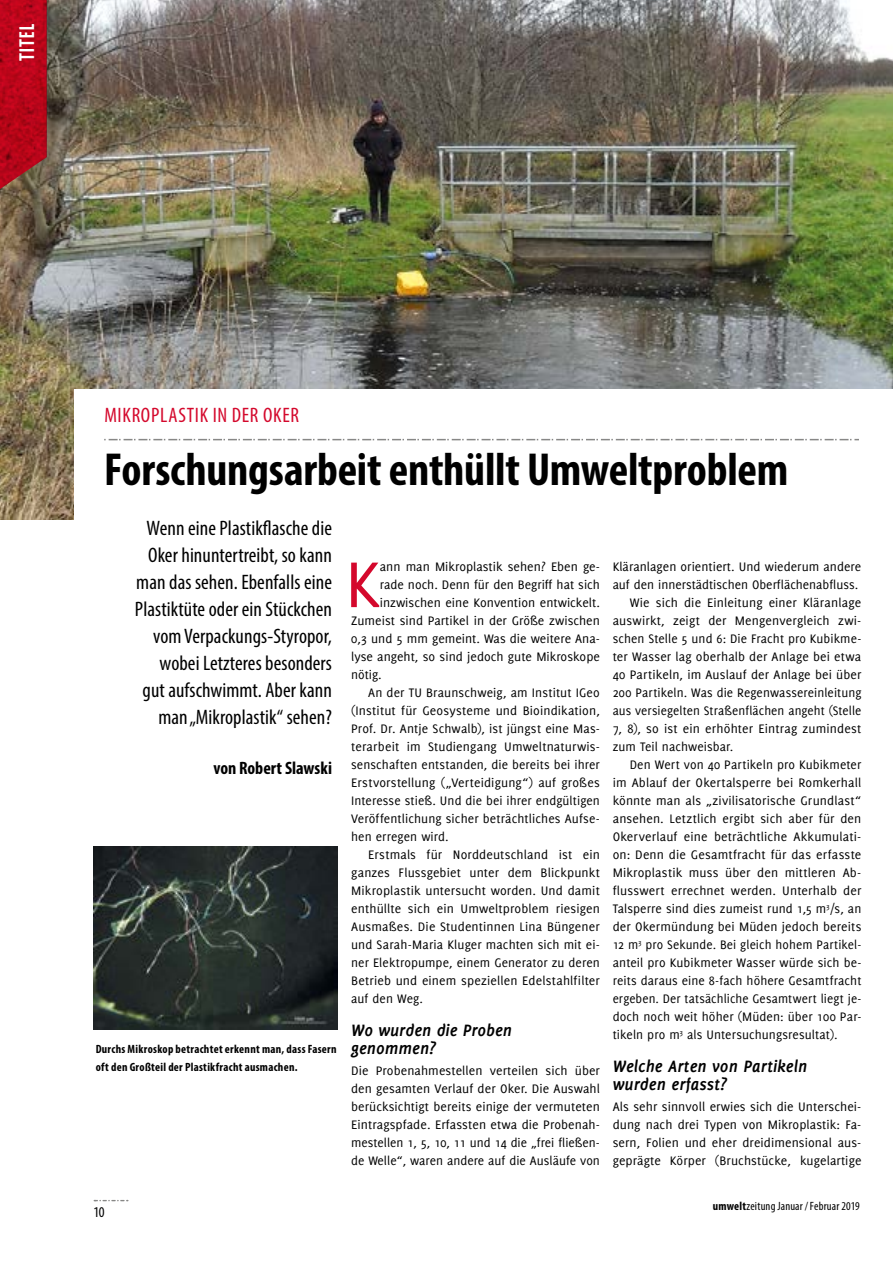
<style>
.page{position:relative;width:893px;height:1263px;background:#fff}
.page>*{position:absolute;margin:0;border:0;box-sizing:border-box;transform-origin:0 0}
.t1{font:70.65px "Delicious";color:#d4082c}
.t2{font:700 condensed 46.5px "Myriad Pro";letter-spacing:-.005em;color:#000}
.t3{font:condensed 21px/27px "Myriad Pro";letter-spacing:.005em;color:#000;text-align:right}
.t4{font:condensed 21px "Myriad Pro";letter-spacing:.035em;color:#d4082c}
.t5{font:700 21px "Yanone Kaffeesatz";color:#fff}
.t6{font:italic 700 18px/18px "Delicious";color:#000}
.t7{font:700 condensed 18px "Myriad Pro";color:#000}
.t8{font:condensed 15px "Myriad Pro";color:#000}
.t9{font:13.5px/18px "Delicious";letter-spacing:.005em;color:#000;text-align:justify}
.t10{font:700 condensed 12px/18px "Myriad Pro";letter-spacing:.025em;color:#000}
.t11{font:condensed 12px "Myriad Pro";letter-spacing:.015em;color:#000}
.s1{font-weight:700}
</style>
<div class="page">
<svg style="left:94px;top:1200px;width:34px;height:1px"></svg>
<img style="left:0;top:0;width:893px;height:519px">
<div style="left:74px;top:389px;width:819px;height:141px;background:#fff"></div>
<svg style="left:104px;top:438px;width:755px;height:2px"></svg>
<img style="left:94px;top:846px;width:243px;height:183px">
<img style="left:0;top:0;width:47px;height:198px">
<h3 class="t5" style="left:14px;top:61px;width:39px;rotate:-90deg">Titel</h3>
<h3 class="t4" style="left:104px;top:402px;width:196px">Mikroplastik in der Oker</h3>
<h2 class="t2" style="left:104px;top:440px;width:686px">Forschungsarbeit enthüllt Umweltproblem</h2>
<h3 class="t3" style="left:135px;top:514px;width:199px">Wenn eine Plastikflasche die<br>Oker hinuntertreibt, so kann man das sehen. Ebenfalls eine<br>Plastiktüte oder ein Stückchen vom Verpackungs-Styropor, wobei Letzteres besonders gut aufschwimmt. Aber kann man „Mikroplastik“ sehen?</h3>
<h3 class="t7" style="left:213px;top:756px;width:120px">von Robert Slawski</h3>
<p class="t10" style="left:96px;top:1039px;width:242px">Durchs Mikroskop betrachtet erkennt man, dass Fasern oft den Großteil der Plastikfracht ausmachen.</p>
<p class="t8" style="left:94px;top:1202px;width:13px">10</p>
<h1 class="t1" style="left:345px;top:544px;width:36px">K</h1>
<p class="t9" style="left:380px;top:557px;width:222px">ann man Mikroplastik sehen? Eben ge-</p>
<p class="t9" style="left:380px;top:575px;width:222px">rade noch. Denn für den Begriff hat sich</p>
<p class="t9" style="left:380px;top:593px;width:222px">inzwischen eine Konvention entwickelt.</p>
<p class="t9" style="left:351px;top:611px;width:250px">Zumeist sind Partikel in der Größe zwischen</p>
<p class="t9" style="left:351px;top:629px;width:250px">0,3 und 5 mm gemeint. Was die weitere Ana-</p>
<p class="t9" style="left:351px;top:647px;width:250px">lyse angeht, so sind jedoch gute Mikroskope</p>
<p class="t9" style="left:351px;top:665px;width:32px">nötig.</p>
<p class="t9" style="left:368px;top:683px;width:233px">An der TU Braunschweig, am Institut IGeo</p>
<p class="t9" style="left:351px;top:701px;width:250px">(Institut für Geosysteme und Bioindikation,</p>
<p class="t9" style="left:351px;top:719px;width:250px">Prof. Dr. Antje Schwalb), ist jüngst eine Mas-</p>
<p class="t9" style="left:351px;top:737px;width:250px">terarbeit im Studiengang Umweltnaturwis-</p>
<p class="t9" style="left:351px;top:755px;width:250px">senschaften entstanden, die bereits bei ihrer</p>
<p class="t9" style="left:351px;top:773px;width:250px">Erstvorstellung („Verteidigung“) auf großes</p>
<p class="t9" style="left:351px;top:791px;width:250px">Interesse stieß. Und die bei ihrer endgültigen</p>
<p class="t9" style="left:351px;top:809px;width:250px">Veröffentlichung sicher beträchtliches Aufse-</p>
<p class="t9" style="left:351px;top:827px;width:99px">hen erregen wird.</p>
<p class="t9" style="left:368px;top:845px;width:233px">Erstmals für Norddeutschland ist ein</p>
<p class="t9" style="left:351px;top:863px;width:250px">ganzes Flussgebiet unter dem Blickpunkt</p>
<p class="t9" style="left:351px;top:881px;width:250px">Mikroplastik untersucht worden. Und damit</p>
<p class="t9" style="left:351px;top:899px;width:250px">enthüllte sich ein Umweltproblem riesigen</p>
<p class="t9" style="left:351px;top:917px;width:250px">Ausmaßes. Die Studentinnen Lina Büngener</p>
<p class="t9" style="left:351px;top:935px;width:250px">und Sarah-Maria Kluger machten sich mit ei-</p>
<p class="t9" style="left:351px;top:953px;width:250px">ner Elektropumpe, einem Generator zu deren</p>
<p class="t9" style="left:351px;top:971px;width:250px">Betrieb und einem speziellen Edelstahlfilter</p>
<p class="t9" style="left:351px;top:989px;width:73px">auf den Weg.</p>
<h3 class="t6" style="left:351px;top:1021px;width:163px">Wo wurden die Proben genommen?</h3>
<p class="t9" style="left:351px;top:1061px;width:250px">Die Probenahmestellen verteilen sich über den gesamten Verlauf der Oker. Die Auswahl berücksichtigt bereits einige der vermuteten Eintragspfade. Erfassten etwa die Probenah&shy;mestellen 1, 5, 10, 11 und 14 die „frei fließen&shy;de Welle“, waren andere auf die Ausläufe von</p>
<p class="t9" style="left:613px;top:557px;width:250px">Kläranlagen orientiert. Und wiederum andere</p>
<p class="t9" style="left:613px;top:575px;width:247px">auf den innerstädtischen Oberflächenabfluss.</p>
<p class="t9" style="left:630px;top:593px;width:233px">Wie sich die Einleitung einer Kläranlage</p>
<p class="t9" style="left:613px;top:611px;width:250px">auswirkt, zeigt der Mengenvergleich zwi-</p>
<p class="t9" style="left:613px;top:629px;width:250px">schen Stelle 5 und 6: Die Fracht pro Kubikme-</p>
<p class="t9" style="left:613px;top:647px;width:250px">ter Wasser lag oberhalb der Anlage bei etwa</p>
<p class="t9" style="left:613px;top:665px;width:250px">40 Partikeln, im Auslauf der Anlage bei über</p>
<p class="t9" style="left:613px;top:683px;width:250px">200 Partikeln. Was die Regenwassereinleitung</p>
<p class="t9" style="left:613px;top:701px;width:250px">aus versiegelten Straßenflächen angeht (Stelle</p>
<p class="t9" style="left:613px;top:719px;width:250px">7, 8), so ist ein erhöhter Eintrag zumindest</p>
<p class="t9" style="left:613px;top:737px;width:122px">zum Teil nachweisbar.</p>
<p class="t9" style="left:630px;top:755px;width:233px">Den Wert von 40 Partikeln pro Kubikmeter</p>
<p class="t9" style="left:613px;top:773px;width:250px">im Ablauf der Okertalsperre bei Romkerhall</p>
<p class="t9" style="left:613px;top:791px;width:250px">könnte man als „zivilisatorische Grundlast“</p>
<p class="t9" style="left:613px;top:809px;width:250px">ansehen. Letztlich ergibt sich aber für den</p>
<p class="t9" style="left:613px;top:827px;width:250px">Okerverlauf eine beträchtliche Akkumulati-</p>
<p class="t9" style="left:613px;top:845px;width:250px">on: Denn die Gesamtfracht für das erfasste</p>
<p class="t9" style="left:613px;top:863px;width:250px">Mikroplastik muss über den mittleren Ab-</p>
<p class="t9" style="left:613px;top:881px;width:250px">flusswert errechnet werden. Unterhalb der</p>
<p class="t9" style="left:613px;top:899px;width:250px">Talsperre sind dies zumeist rund 1,5 m<sup>3</sup>/s, an</p>
<p class="t9" style="left:613px;top:917px;width:250px">der Okermündung bei Müden jedoch bereits</p>
<p class="t9" style="left:613px;top:935px;width:250px">12 m<sup>3</sup> pro Sekunde. Bei gleich hohem Partikel-</p>
<p class="t9" style="left:613px;top:953px;width:250px">anteil pro Kubikmeter Wasser würde sich be-</p>
<p class="t9" style="left:613px;top:971px;width:250px">reits daraus eine 8-fach höhere Gesamtfracht</p>
<p class="t9" style="left:613px;top:989px;width:250px">ergeben. Der tatsächliche Gesamtwert liegt je-</p>
<p class="t9" style="left:613px;top:1007px;width:250px">doch noch weit höher (Müden: über 100 Par-</p>
<p class="t9" style="left:613px;top:1025px;width:226px">tikeln pro m<sup>3</sup> als Untersuchungsresultat).</p>
<h3 class="t6" style="left:613px;top:1057px;width:196px">Welche Arten von Partikeln wurden erfasst?</h3>
<p class="t9" style="left:613px;top:1097px;width:250px">Als sehr sinnvoll erwies sich die Unterschei&shy;dung nach drei Typen von Mikroplastik: Fa&shy;sern, Folien und eher dreidimensional aus&shy;geprägte Körper (Bruchstücke, kugelartige</p>
<p class="t11" style="left:713px;top:1199px;width:148px"><span class="s1">umwelt</span>zeitung Januar /Februar 2019</p>
</div>
